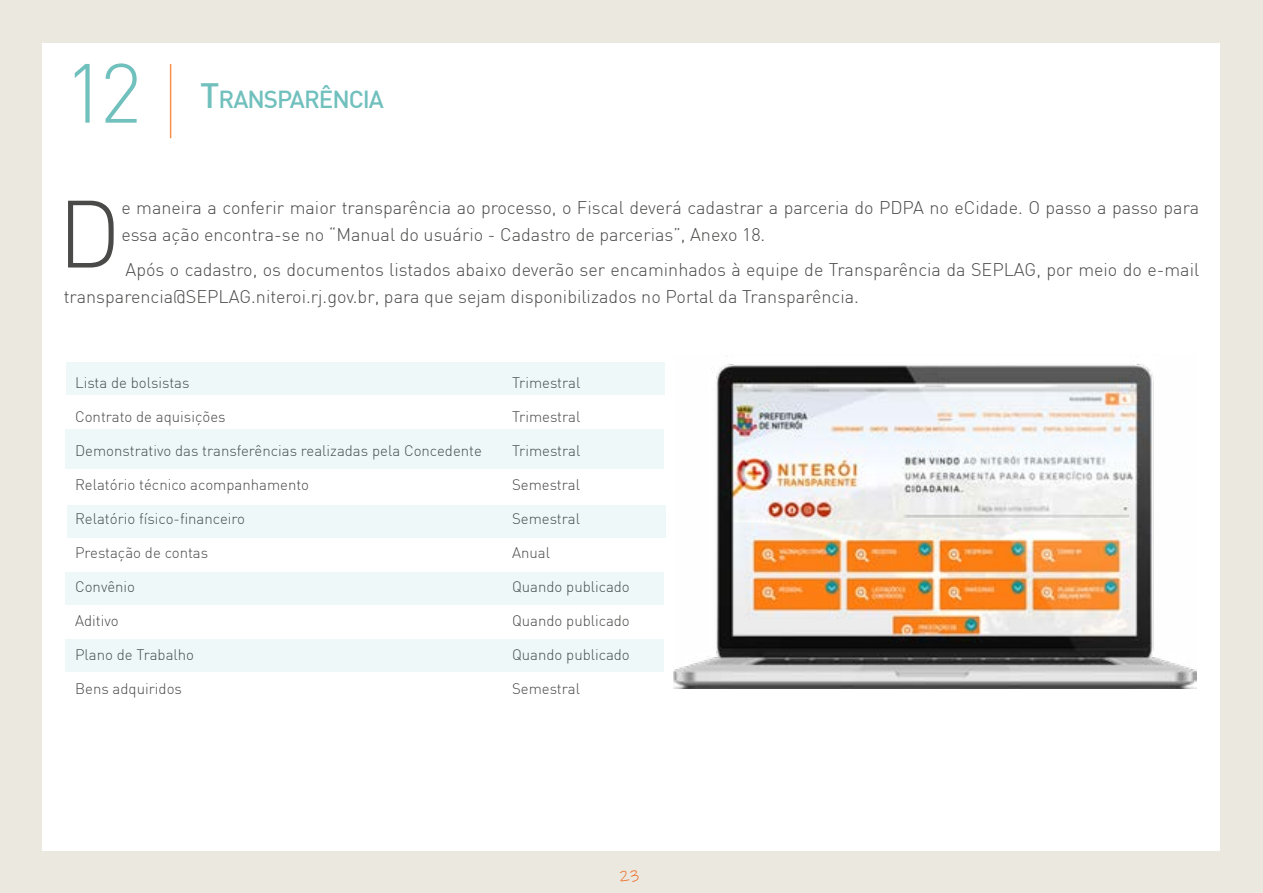
<style>
.page{position:relative;width:1263px;height:893px;background:#ebe8df}
.page>*{position:absolute;margin:0;border:0;box-sizing:border-box;transform-origin:0 0}
.t1{font:300 93.9px "DIN";color:#4a4a49}
.t2{font:300 82.5px "DIN";color:#70c0bd}
.t3{font:500 24.15px "DIN";letter-spacing:-.045em;color:#70c0bd}
.t4{font:300 18px/27px "DIN";color:#4a4a49}
.t5{font:300 15px "DIN";color:#4a4a49}
.t6{font:15px "Ink Free";color:#ec681f}
.s1{font-size:34.5px}
</style>
<div class="page">
<div style="left:43px;top:43px;width:1177px;height:807px;background:#fff"></div>
<div style="left:66px;top:362px;width:599px;height:32px;background:#eef8f9"></div>
<div style="left:65px;top:429px;width:599px;height:40px;background:#eef8f9"></div>
<div style="left:67px;top:505px;width:598px;height:32px;background:#eef8f9"></div>
<div style="left:66px;top:572px;width:598px;height:32px;background:#eef8f9"></div>
<div style="left:65px;top:639px;width:599px;height:32px;background:#eef8f9"></div>
<img style="left:673px;top:364px;width:523px;height:324px">
<hr style="left:170px;top:64px;width:1px;height:74px;background:#f7904b">
<h2 class="t2" style="left:64px;top:42px;width:80px">12</h2>
<h3 class="t3" style="left:200px;top:84px;width:173px"><span class="s1">T</span>RANSPARÊNCIA</h3>
<h1 class="t1" style="left:58px;top:176px;width:65px">D</h1>
<p class="t4" style="left:121px;top:193px;width:1079px">e maneira a conferir maior transparência ao processo, o Fiscal deverá cadastrar a parceria do PDPA no eCidade. O passo a passo para essa ação encontra-se no “Manual do usuário - Cadastro de parcerias”, Anexo 18.</p>
<p class="t4" style="left:64px;top:256px;width:1137px;text-indent:62px">Após o cadastro, os documentos listados abaixo deverão ser encaminhados à equipe de Transparência da SEPLAG, por meio do e-mail transparencia@SEPLAG.niteroi.rj.gov.br, para que sejam disponibilizados no Portal da Transparência.</p>
<p class="t5" style="left:75px;top:373px;width:116px">Lista de bolsistas</p>
<p class="t5" style="left:512px;top:373px;width:70px">Trimestral</p>
<p class="t5" style="left:75px;top:407px;width:152px">Contrato de aquisições</p>
<p class="t5" style="left:512px;top:407px;width:70px">Trimestral</p>
<p class="t5" style="left:75px;top:441px;width:408px">Demonstrativo das transferências realizadas pela Concedente</p>
<p class="t5" style="left:512px;top:441px;width:70px">Trimestral</p>
<p class="t5" style="left:75px;top:475px;width:235px">Relatório técnico acompanhamento</p>
<p class="t5" style="left:512px;top:475px;width:69px">Semestral</p>
<p class="t5" style="left:75px;top:509px;width:171px">Relatório físico-financeiro</p>
<p class="t5" style="left:512px;top:509px;width:69px">Semestral</p>
<p class="t5" style="left:75px;top:543px;width:135px">Prestação de contas</p>
<p class="t5" style="left:512px;top:543px;width:39px">Anual</p>
<p class="t5" style="left:75px;top:577px;width:62px">Convênio</p>
<p class="t5" style="left:512px;top:577px;width:119px">Quando publicado</p>
<p class="t5" style="left:75px;top:611px;width:45px">Aditivo</p>
<p class="t5" style="left:512px;top:611px;width:119px">Quando publicado</p>
<p class="t5" style="left:75px;top:645px;width:121px">Plano de Trabalho</p>
<p class="t5" style="left:512px;top:645px;width:119px">Quando publicado</p>
<p class="t5" style="left:75px;top:679px;width:108px">Bens adquiridos</p>
<p class="t5" style="left:512px;top:679px;width:69px">Semestral</p>
<p class="t6" style="left:619px;top:866px;width:22px">23</p>
</div>
